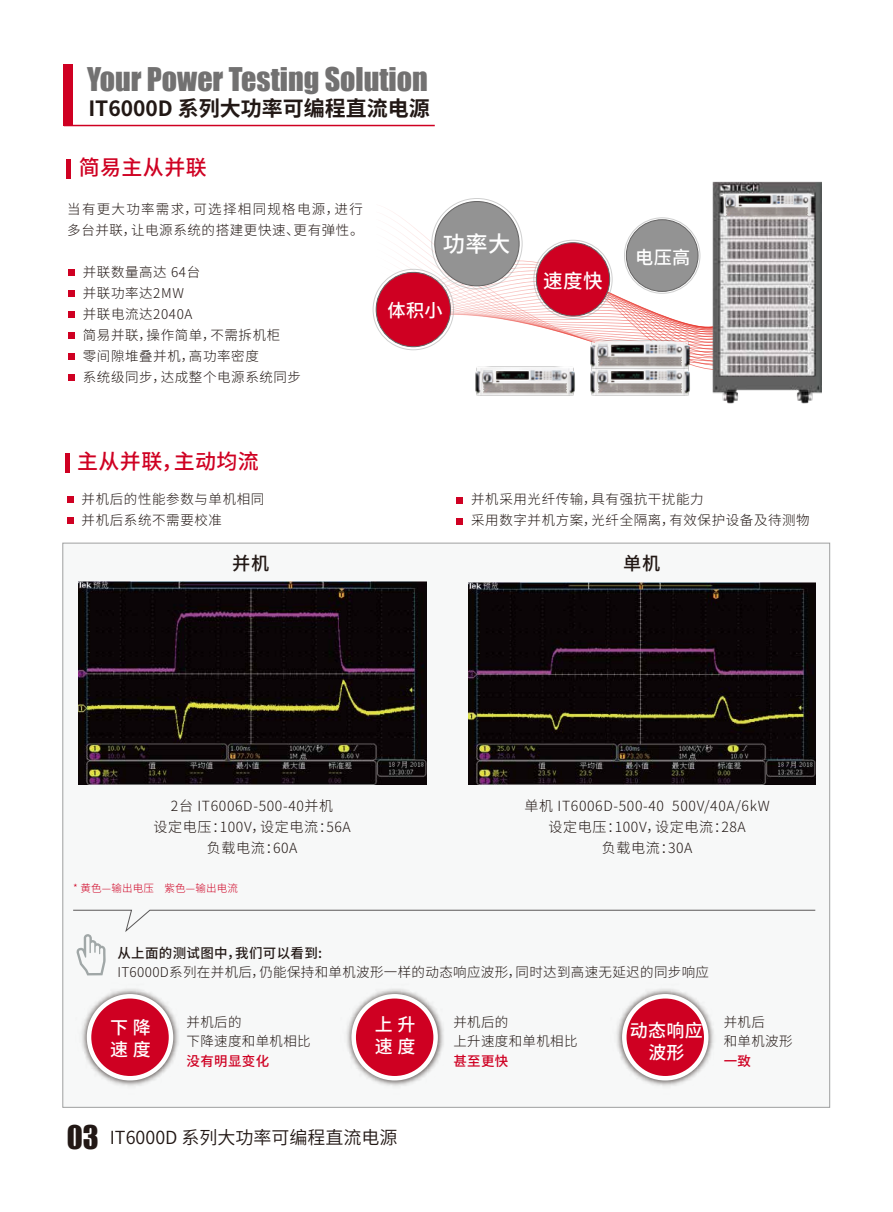
<style>
.page{position:relative;width:893px;height:1212px;background:#fff}
.page>*{position:absolute;margin:0;border:0;box-sizing:border-box;transform-origin:0 0}
.t1{font:30px "Impact";color:#727171}
.t2{font:500 22.2px "Source Han Sans CN";color:#fff}
.t3{font:700 21px "Source Han Sans CN";color:#221815}
.t4{font:500 21px "Source Han Sans CN";letter-spacing:.02em;color:#cf0022}
.t5{font:500 19.5px "Source Han Sans CN";color:#fff}
.t6{font:500 18.3px "Source Han Sans CN";color:#221815}
.t7{font:500 18.15px "Source Han Sans CN";letter-spacing:.02em;color:#fff}
.t8{font:18px "Source Han Sans CN";color:#221815}
.t9{font:500 18px/22.2px "Source Han Sans CN";letter-spacing:.02em;color:#fff}
.t10{font:300 14.1px/21.5px "Source Han Sans CN";letter-spacing:.045em;color:#221815;text-align:center}
.t11{font:300 13.5px/21px "Source Han Sans CN";letter-spacing:.045em;color:#221815}
.t12{font:300 13.5px/19.5px "Source Han Sans CN";letter-spacing:.025em;color:#221815}
.t13{font:300 13.5px/21px "Source Han Sans CN";letter-spacing:.07em;color:#221815}
.t14{font:500 13.5px "Source Han Sans CN";letter-spacing:.025em;color:#221815}
.t15{font:500 13.5px "Source Han Sans CN";letter-spacing:.025em;color:#cf0022}
.t16{font:300 10.5px "Source Han Sans CN";letter-spacing:.02em;color:#cf0022}
.s1{font-family:"Impact";font-size:30px}
</style>
<div class="page">
<div style="left:63px;top:543px;width:767px;height:564px;background:#f7f8f8;border:1px solid #9fa0a0"></div>
<div style="left:64px;top:64px;width:9px;height:62px;background:#cf0022"></div>
<hr style="left:64px;top:125px;width:371px;height:1px;background:#cf0022">
<svg style="left:69px;top:270px;width:6px;height:6px"></svg>
<svg style="left:69px;top:291px;width:6px;height:6px"></svg>
<svg style="left:69px;top:312px;width:6px;height:6px"></svg>
<svg style="left:69px;top:333px;width:6px;height:6px"></svg>
<svg style="left:69px;top:354px;width:6px;height:6px"></svg>
<svg style="left:69px;top:375px;width:6px;height:6px"></svg>
<hr style="left:67px;top:159px;width:4px;height:20px;background:#cf0022">
<svg style="left:400px;top:236px;width:301px;height:22px"></svg>
<svg style="left:376px;top:258px;width:336px;height:112px"></svg>
<div style="left:376px;top:272px;width:74px;height:75px;background:#cf0022;border-radius:50%"></div>
<div style="left:376px;top:272px;width:75px;height:75px;border:1px solid #656464;border-radius:50%"></div>
<div style="left:373px;top:269px;width:81px;height:81px;border:1px solid #9fa0a0;border-radius:50%"></div>
<div style="left:536px;top:243px;width:74px;height:73px;background:#cf0022;border-radius:50%"></div>
<div style="left:536px;top:242px;width:74px;height:74px;border:1px solid #656464;border-radius:50%"></div>
<div style="left:533px;top:240px;width:80px;height:79px;border:1px solid #9fa0a0;border-radius:50%"></div>
<div style="left:626px;top:220px;width:72px;height:71px;background:#939393;border-radius:50%"></div>
<div style="left:626px;top:219px;width:72px;height:73px;border:1px solid #656464;border-radius:50%"></div>
<div style="left:624px;top:217px;width:76px;height:77px;border:1px solid #9fa0a0;border-radius:50%"></div>
<div style="left:435px;top:201px;width:84px;height:85px;background:#939393;border-radius:50%"></div>
<img style="left:712px;top:181px;width:110px;height:223px">
<img style="left:724px;top:194px;width:86px;height:22px">
<img style="left:471px;top:361px;width:107px;height:35px">
<img style="left:590px;top:374px;width:100px;height:22px">
<img style="left:585px;top:334px;width:108px;height:40px">
<img style="left:78px;top:581px;width:349px;height:203px">
<img style="left:468px;top:582px;width:347px;height:202px">
<svg style="left:67px;top:497px;width:6px;height:6px"></svg>
<svg style="left:67px;top:518px;width:6px;height:6px"></svg>
<div style="left:456px;top:498px;width:7px;height:6px;background:#cf0022"></div>
<div style="left:456px;top:519px;width:7px;height:6px;background:#cf0022"></div>
<hr style="left:65px;top:453px;width:4px;height:20px;background:#cf0022">
<svg style="left:73px;top:910px;width:743px;height:30px"></svg>
<img style="left:62px;top:940px;width:164px;height:168px">
<div style="left:89px;top:996px;width:82px;height:82px;background:#cf0022;border-radius:50%"></div>
<div style="left:87px;top:994px;width:86px;height:86px;border:4px solid #fff;border-radius:50%"></div>
<img style="left:298px;top:989px;width:193px;height:119px">
<div style="left:354px;top:996px;width:82px;height:82px;background:#cf0022;border-radius:50%"></div>
<div style="left:351px;top:994px;width:87px;height:86px;border:4px solid #fff;border-radius:50%"></div>
<img style="left:568px;top:989px;width:194px;height:119px">
<div style="left:624px;top:996px;width:82px;height:82px;background:#cf0022;border-radius:50%"></div>
<div style="left:622px;top:994px;width:86px;height:86px;border:4px solid #fff;border-radius:50%"></div>
<h1 class="t1" style="left:87px;top:56px;width:342px">Your Power Testing Solution</h1>
<h3 class="t3" style="left:88px;top:97px;width:343px">IT6000D 系列大功率可编程直流电源</h3>
<h3 class="t4" style="left:79px;top:155px;width:130px">简易主从并联</h3>
<p class="t13" style="left:67px;top:199px;width:298px">当有更大功率需求，可选择相同规格电源，进行多台并联，让电源系统的搭建更快速、更有弹性。</p>
<p class="t11" style="left:83px;top:262px;width:220px">并联数量高达 64台<br>并联功率达2MW<br>并联电流达2040A<br>简易并联，操作简单，不需拆机柜<br>零间隙堆叠并机，高功率密度<br>系统级同步，达成整个电源系统同步</p>
<h2 class="t2" style="left:443px;top:231px;width:69px">功率大</h2>
<h3 class="t7" style="left:387px;top:300px;width:57px">体积小</h3>
<h3 class="t5" style="left:543px;top:270px;width:61px">速度快</h3>
<h3 class="t7" style="left:635px;top:247px;width:57px">电压高</h3>
<h3 class="t4" style="left:77px;top:449px;width:183px">主从并联，主动均流</h3>
<p class="t11" style="left:82px;top:489px;width:184px">并机后的性能参数与单机相同并机后系统不需要校准</p>
<p class="t11" style="left:471px;top:489px;width:340px">并机采用光纤传输，具有强抗干扰能力<br>采用数字并机方案，光纤全隔离，有效保护设备及待测物</p>
<h3 class="t6" style="left:232px;top:553px;width:39px">并机</h3>
<h3 class="t6" style="left:623px;top:553px;width:39px">单机</h3>
<p class="t10" style="left:153px;top:795px;width:199px">2台 IT6006D-500-40并机<br>设定电压：100V，设定电流：56A负载电流：60A</p>
<p class="t16" style="left:73px;top:882px;width:166px">* 黄色—输出电压 紫色—输出电流</p>
<p class="t10" style="left:525px;top:795px;width:247px">单机 IT6006D-500-40 500V/40A/6kW设定电压：100V，设定电流：28A<br>负载电流：30A</p>
<p class="t14" style="left:117px;top:945px;width:206px">从上面的测试图中，我们可以看到:</p>
<p class="t12" style="left:117px;top:962px;width:593px">IT6000D系列在并机后，仍能保持和单机波形一样的动态响应波形，同时达到高速无延迟的同步响应</p>
<p class="t12" style="left:187px;top:1012px;width:126px">并机后的<br>下降速度和单机相比</p>
<p class="t15" style="left:187px;top:1053px;width:84px">没有明显变化</p>
<p class="t12" style="left:453px;top:1012px;width:126px">并机后的<br>上升速度和单机相比</p>
<p class="t15" style="left:453px;top:1053px;width:57px">甚至更快</p>
<h3 class="t9" style="left:110px;top:1016px;width:42px">下 降速 度</h3>
<h3 class="t9" style="left:375px;top:1013px;width:42px">上 升速 度</h3>
<h3 class="t9" style="left:630px;top:1020px;width:75px;line-height:21.6px;text-align:center">动态响应波形</h3>
<p class="t12" style="left:724px;top:1012px;width:70px">并机后<br>和单机波形</p>
<p class="t15" style="left:724px;top:1053px;width:29px">一致</p>
<h3 class="t8" style="left:67px;top:1127px;width:332px"><span class="s1">03</span> IT6000D 系列大功率可编程直流电源</h3>
</div>
